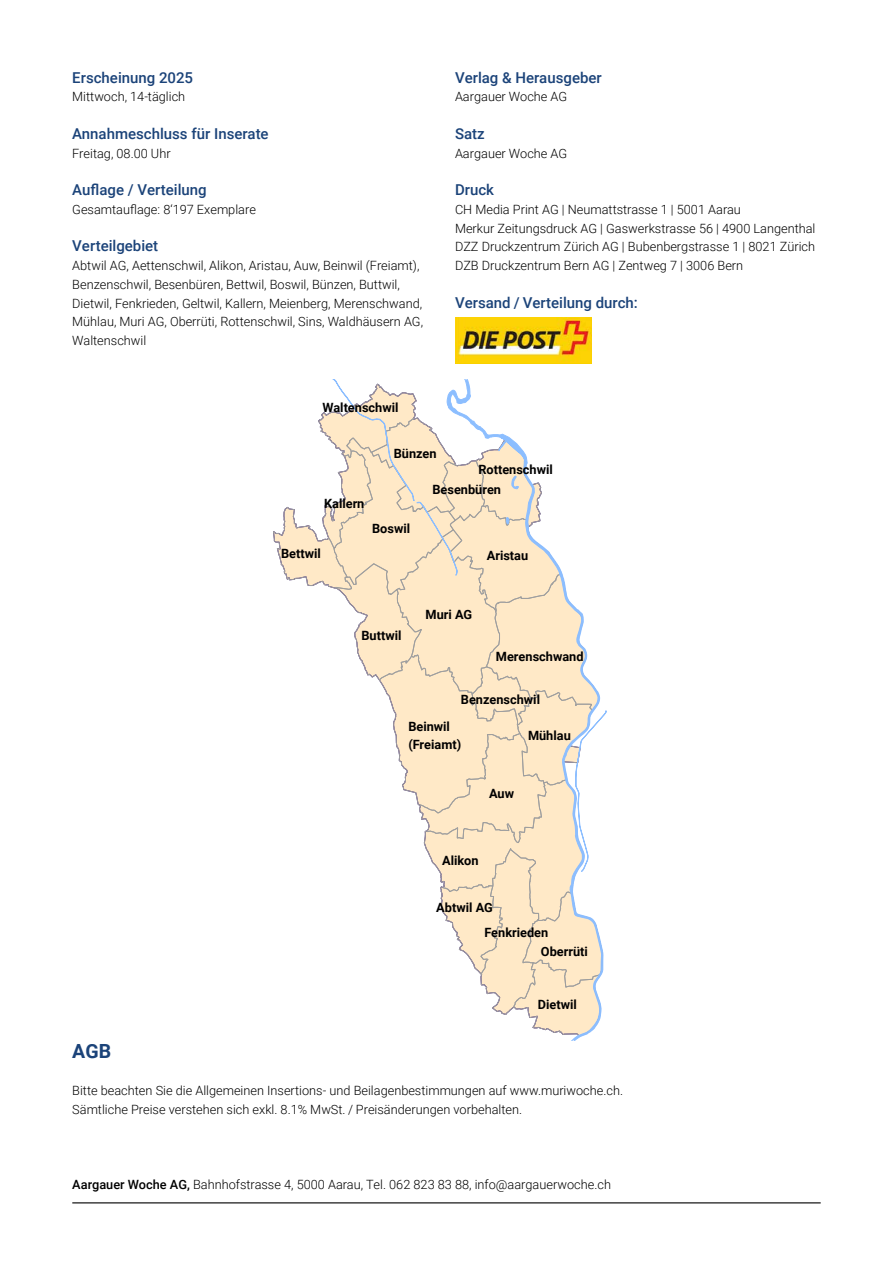
<style>
.page{position:relative;width:893px;height:1263px;background:#fff}
.page>*{position:absolute;margin:0;border:0;box-sizing:border-box;transform-origin:0 0}
.t1{font:700 19.5px "Roboto";color:#1b4379}
.t2{font:500 15px "Roboto";color:#1b4379}
.t3{font:300 12.75px/18.8px "Roboto";color:#000}
.t4{font:700 12.75px/18px "Roboto";color:#000}
.s1{font-weight:500}
</style>
<div class="page">
<hr style="left:72px;top:1202px;width:749px;height:1px;background:#000">
<img style="left:455px;top:317px;width:137px;height:47px">
<svg style="left:273px;top:380px;width:334px;height:660px"></svg>
<p class="t2" style="left:72px;top:67px;width:122px">Erscheinung 2025</p>
<p class="t3" style="left:72px;top:87px;width:114px">Mittwoch, 14-täglich</p>
<p class="t2" style="left:72px;top:123px;width:198px">Annahmeschluss für Inserate</p>
<p class="t3" style="left:72px;top:143px;width:100px">Freitag, 08.00 Uhr</p>
<p class="t2" style="left:72px;top:179px;width:136px">Auflage / Verteilung</p>
<p class="t3" style="left:72px;top:199px;width:185px">Gesamtauflage: 8‘197 Exemplare</p>
<p class="t2" style="left:72px;top:235px;width:87px">Verteilgebiet</p>
<p class="t3" style="left:72px;top:256px;width:352px">Abtwil AG, Aettenschwil, Alikon, Aristau, Auw, Beinwil (Freiamt), Benzenschwil, Besenbüren, Bettwil, Boswil, Bünzen, Buttwil, Dietwil, Fenkrieden, Geltwil, Kallern, Meienberg, Merenschwand, Mühlau, Muri AG, Oberrüti, Rottenschwil, Sins, Waldhäusern AG, Waltenschwil</p>
<p class="t2" style="left:455px;top:67px;width:148px">Verlag &amp; Herausgeber</p>
<p class="t3" style="left:455px;top:87px;width:114px">Aargauer Woche AG</p>
<p class="t2" style="left:455px;top:123px;width:31px">Satz</p>
<p class="t3" style="left:455px;top:143px;width:114px">Aargauer Woche AG</p>
<p class="t2" style="left:455px;top:179px;width:41px">Druck</p>
<p class="t3" style="left:455px;top:199px;width:362px">CH Media Print AG | Neumattstrasse 1 | 5001 Aarau<br>Merkur Zeitungsdruck AG | Gaswerkstrasse 56 | 4900 Langenthal DZZ Druckzentrum Zürich AG | Bubenbergstrasse 1 | 8021 Zürich DZB Druckzentrum Bern AG | Zentweg 7 | 3006 Bern</p>
<p class="t2" style="left:455px;top:292px;width:184px">Versand / Verteilung durch:</p>
<p class="t4" style="left:322px;top:398px;width:77px">Waltenschwil</p>
<p class="t4" style="left:394px;top:444px;width:44px">Bünzen</p>
<p class="t4" style="left:324px;top:494px;width:42px">Kallern</p>
<p class="t4" style="left:281px;top:543px;width:41px">Bettwil</p>
<p class="t4" style="left:372px;top:519px;width:40px">Boswil</p>
<p class="t4" style="left:432px;top:459px;width:122px;line-height:20.2px;text-indent:46px">Rottenschwil<br>Besenbüren</p>
<p class="t4" style="left:487px;top:545px;width:43px">Aristau</p>
<p class="t4" style="left:361px;top:626px;width:42px">Buttwil</p>
<p class="t4" style="left:425px;top:605px;width:48px">Muri AG</p>
<p class="t4" style="left:496px;top:647px;width:89px">Merenschwand</p>
<p class="t4" style="left:461px;top:690px;width:81px">Benzenschwil</p>
<p class="t4" style="left:408px;top:717px;width:54px">Beinwil (Freiamt)</p>
<p class="t4" style="left:528px;top:726px;width:44px">Mühlau</p>
<p class="t4" style="left:489px;top:784px;width:27px">Auw</p>
<p class="t4" style="left:442px;top:851px;width:38px">Alikon</p>
<p class="t4" style="left:436px;top:898px;width:58px">Abtwil AG</p>
<p class="t4" style="left:484px;top:923px;width:65px">Fenkrieden</p>
<p class="t4" style="left:541px;top:942px;width:49px">Oberrüti</p>
<p class="t4" style="left:538px;top:995px;width:41px">Dietwil</p>
<h1 class="t1" style="left:72px;top:1037px;width:40px">AGB</h1>
<p class="t3" style="left:72px;top:1081px;width:552px">Bitte beachten Sie die Allgemeinen Insertions- und Beilagenbestimmungen auf www.muriwoche.ch.<br>Sämtliche Preise verstehen sich exkl. 8.1% MwSt. / Preisänderungen vorbehalten.</p>
<p class="t3" style="left:72px;top:1174px;width:540px"><span class="s1">Aargauer Woche AG,</span> Bahnhofstrasse 4, 5000 Aarau, Tel. 062 823 83 88, info@aargauerwoche.ch</p>
</div>
